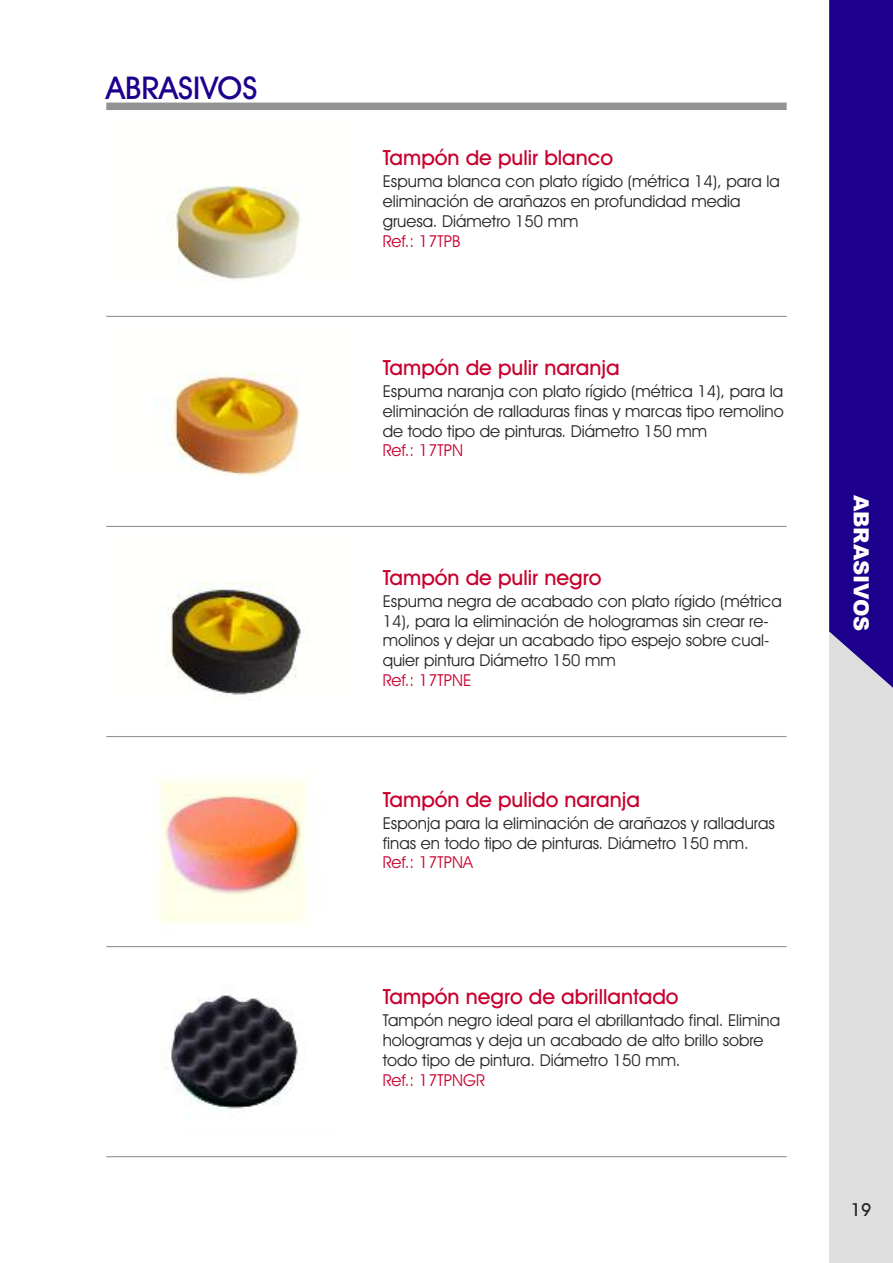
<style>
.page{position:relative;width:893px;height:1263px;background:#fff}
.page>*{position:absolute;margin:0;border:0;box-sizing:border-box;transform-origin:0 0}
.t1{font:500 31.5px "Avant Garde IT Cby BT";color:#1d008c}
.t2{font:500 21px "Avant Garde IT Cby BT";color:#c8002e}
.t3{font:900 21px "Arial";color:#fff}
.t4{font:500 18px "Avant Garde IT Cby BT";color:#272627}
.t5{font:16.5px/19.8px "Avant Garde IT Cby BT";color:#272627}
.t6{font:16.5px "Avant Garde IT Cby BT";color:#c8002e}
</style>
<div class="page">
<div style="left:829px;top:0;width:64px;height:1263px;background:#dfdedf"></div>
<div style="left:106px;top:103px;width:681px;height:7px;background:#939393"></div>
<hr style="left:106px;top:1156px;width:681px;height:1px;background:#939393">
<hr style="left:106px;top:946px;width:681px;height:1px;background:#939393">
<hr style="left:106px;top:736px;width:681px;height:1px;background:#939393">
<hr style="left:106px;top:526px;width:681px;height:1px;background:#939393">
<hr style="left:106px;top:316px;width:681px;height:1px;background:#939393">
<div style="left:829px;top:0;width:64px;height:688px;background:#1d008c"></div>
<img style="left:172px;top:185px;width:129px;height:95px">
<img style="left:171px;top:372px;width:129px;height:103px">
<img style="left:165px;top:582px;width:138px;height:114px">
<img style="left:159px;top:779px;width:146px;height:144px">
<img style="left:161px;top:995px;width:142px;height:114px">
<h1 class="t1" style="left:106px;top:69px;width:153px">ABRASIVOS</h1>
<p class="t2" style="left:383px;top:146px;width:232px">Tampón de pulir blanco</p>
<p class="t5" style="left:383px;top:172px;width:399px">Espuma blanca con plato rígido (métrica 14), para la eliminación de arañazos en profundidad media gruesa. Diámetro 150 mm</p>
<p class="t6" style="left:383px;top:231px;width:79px">Ref.: 17TPB</p>
<p class="t2" style="left:383px;top:356px;width:239px">Tampón de pulir naranja</p>
<p class="t5" style="left:383px;top:381px;width:402px;text-align:justify">Espuma naranja con plato rígido (métrica 14), para la eliminación de ralladuras finas y marcas tipo remolino de todo tipo de pinturas. Diámetro 150 mm</p>
<p class="t6" style="left:383px;top:441px;width:82px">Ref.: 17TPN</p>
<p class="t2" style="left:383px;top:565px;width:220px">Tampón de pulir negro</p>
<p class="t5" style="left:383px;top:591px;width:401px">Espuma negra de acabado con plato rígido (métrica 14), para la eliminación de hologramas sin crear re&shy;molinos y dejar un acabado tipo espejo sobre cual&shy;quier pintura Diámetro 150 mm</p>
<p class="t6" style="left:383px;top:671px;width:90px">Ref.: 17TPNE</p>
<p class="t2" style="left:383px;top:787px;width:259px">Tampón de pulido naranja</p>
<p class="t5" style="left:383px;top:813px;width:394px">Esponja para la eliminación de arañazos y ralladuras finas en todo tipo de pinturas. Diámetro 150 mm.</p>
<p class="t6" style="left:383px;top:853px;width:92px">Ref.: 17TPNA</p>
<p class="t2" style="left:383px;top:985px;width:297px">Tampón negro de abrillantado</p>
<p class="t5" style="left:383px;top:1011px;width:399px">Tampón negro ideal para el abrillantado final. Elimina hologramas y deja un acabado de alto brillo sobre todo tipo de pintura. Diámetro 150 mm.</p>
<p class="t6" style="left:383px;top:1070px;width:104px">Ref.: 17TPNGR</p>
<p class="t3" style="left:873px;top:494px;width:138px;rotate:90deg">ABRASIVOS</p>
<p class="t4" style="left:851px;top:1199px;width:22px">19</p>
</div>
